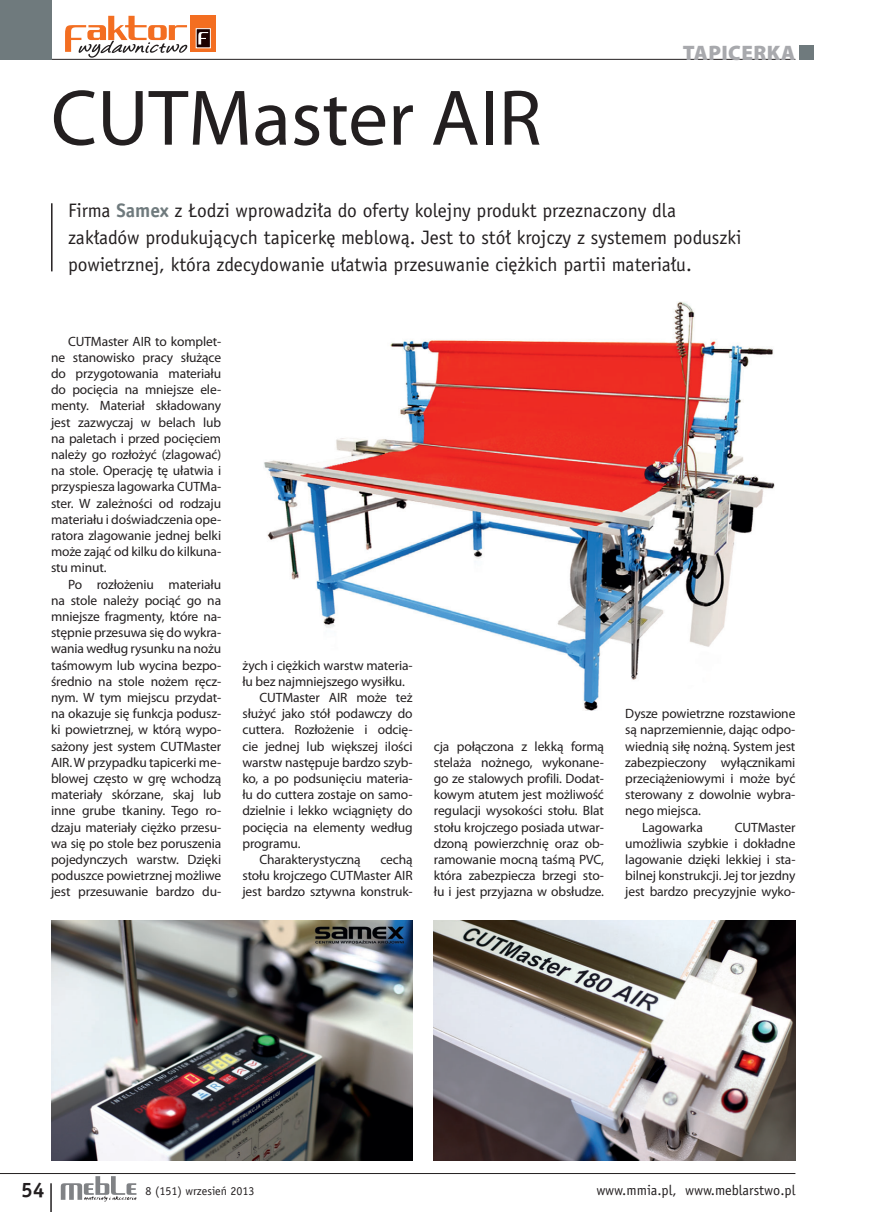
<style>
.page{position:relative;width:872px;height:1212px;background:#fff}
.page>*{position:absolute;margin:0;border:0;box-sizing:border-box;transform-origin:0 0}
.t1{font:79.5px "Myriad Pro";color:#231f20}
.t2{font:900 21px "Myriad Pro";letter-spacing:.02em;color:#a8a9ad}
.t3{font:700 21px "Officina San PL";color:#231f20}
.t4{font:19.5px/27px "Officina San PL";color:#231f20}
.t5{font:14.25px "Officina San PL";color:#231f20}
.t6{font:13.5px/16.2px "Myriad Pro";letter-spacing:-.01em;color:#231f20;text-align:justify}
.t7{font:12px "Officina San PL";color:#231f20}
.s1{font-weight:700;color:#6f7a7d}
</style>
<div class="page">
<hr style="left:51px;top:59px;width:744px;height:1px;background:#231f20">
<hr style="left:50px;top:1183px;width:2px;height:29px;background:#231f20">
<svg style="left:61px;top:1176px;width:75px;height:25px"></svg>
<hr style="left:0;top:1173px;width:795px;height:1px;background:#231f20">
<svg style="left:65px;top:16px;width:122px;height:42px"></svg>
<div style="left:191px;top:16px;width:25px;height:36px;background:#f36e21"></div>
<svg style="left:196px;top:28px;width:14px;height:20px"></svg>
<svg style="left:198px;top:32px;width:10px;height:12px"></svg>
<div style="left:0;top:0;width:51px;height:60px;background:#6f7a7d"></div>
<div style="left:799px;top:45px;width:14px;height:15px;background:#6f7a7d"></div>
<hr style="left:51px;top:203px;width:2px;height:68px;background:#231f20">
<img style="left:264px;top:301px;width:510px;height:409px">
<img style="left:51px;top:920px;width:361px;height:241px">
<img style="left:434px;top:920px;width:361px;height:241px">
<h1 class="t1" style="left:51px;top:88px;width:492px">CUTMaster AIR</h1>
<h2 class="t2" style="left:683px;top:45px;width:114px">TAPICERKA</h2>
<p class="t4" style="left:68px;top:199px;width:675px">Firma <span class="s1">Samex</span> z Łodzi wprowadziła do oferty kolejny produkt przeznaczony dla zakładów produkujących tapicerkę meblową. Jest to stół krojczy z systemem poduszki powietrznej, która zdecydowanie ułatwia przesuwanie ciężkich partii materiału.</p>
<p class="t6" style="left:51px;top:334px;width:172px;text-indent:17px">CUTMaster AIR to komplet&shy;ne stanowisko pracy służące do przygotowania materiału do pocięcia na mniejsze ele&shy;menty. Materiał składowany jest zazwyczaj w belach lub na paletach i przed pocięciem należy go rozłożyć (zlagować) na stole. Operację tę ułatwia i przyspiesza lagowarka CUTMa&shy;ster. W zależności od rodzaju materiału i doświadczenia ope&shy;ratora zlagowanie jednej belki może zająć od kilku do kilkuna&shy;stu minut.</p>
<p class="t6" style="left:51px;top:577px;width:172px;text-indent:17px">Po rozłożeniu materiału na stole należy pociąć go na mniejsze fragmenty, które na&shy;stępnie przesuwa się do wykra&shy;wania według rysunku na nożu taśmowym lub wycina bezpo&shy;średnio na stole nożem ręcz&shy;nym. W tym miejscu przydat&shy;na okazuje się funkcja podusz&shy;ki powietrznej, w którą wypo&shy;sażony jest system CUTMaster AIR. W przypadku tapicerki me&shy;blowej często w grę wchodzą materiały skórzane, skaj lub inne grube tkaniny. Tego ro&shy;dzaju materiały ciężko przesu&shy;wa się po stole bez poruszenia pojedynczych warstw. Dzięki poduszce powietrznej możliwe jest przesuwanie bardzo du-</p>
<p class="t6" style="left:242px;top:658px;width:172px">żych i ciężkich warstw materia-</p>
<p class="t6" style="left:242px;top:674px;width:164px">łu bez najmniejszego wysiłku.</p>
<p class="t6" style="left:259px;top:690px;width:155px">CUTMaster AIR może też</p>
<p class="t6" style="left:242px;top:707px;width:172px">służyć jako stół podawczy do</p>
<p class="t6" style="left:242px;top:723px;width:172px">cuttera. Rozłożenie i odcię-</p>
<p class="t6" style="left:242px;top:739px;width:172px">cie jednej lub większej ilości</p>
<p class="t6" style="left:242px;top:755px;width:172px">warstw następuje bardzo szyb-</p>
<p class="t6" style="left:242px;top:771px;width:172px">ko, a po podsunięciu materia-</p>
<p class="t6" style="left:242px;top:788px;width:172px">łu do cuttera zostaje on samo-</p>
<p class="t6" style="left:242px;top:804px;width:172px">dzielnie i lekko wciągnięty do</p>
<p class="t6" style="left:242px;top:820px;width:172px">pocięcia na elementy według</p>
<p class="t6" style="left:242px;top:836px;width:60px">programu.</p>
<p class="t6" style="left:259px;top:852px;width:103px">Charakterystyczną</p>
<p class="t6" style="left:242px;top:852px;width:172px;text-indent:138px">cechą stołu krojczego CUTMaster AIR jest bardzo sztywna konstruk-</p>
<p class="t6" style="left:434px;top:739px;width:172px">cja połączona z lekką formą stelaża nożnego, wykonane&shy;go ze stalowych profili. Dodat&shy;kowym atutem jest możliwość regulacji wysokości stołu. Blat stołu krojczego posiada utwar&shy;dzoną powierzchnię oraz ob&shy;ramowanie mocną taśmą PVC, która zabezpiecza brzegi sto&shy;łu i jest przyjazna w obsłudze.</p>
<p class="t6" style="left:625px;top:707px;width:172px">Dysze powietrzne rozstawione</p>
<p class="t6" style="left:625px;top:723px;width:172px">są naprzemiennie, dając odpo-</p>
<p class="t6" style="left:625px;top:739px;width:172px">wiednią siłę nożną. System jest</p>
<p class="t6" style="left:625px;top:755px;width:172px">zabezpieczony wyłącznikami</p>
<p class="t6" style="left:625px;top:771px;width:172px">przeciążeniowymi i może być</p>
<p class="t6" style="left:625px;top:788px;width:172px">sterowany z dowolnie wybra-</p>
<p class="t6" style="left:625px;top:804px;width:77px">nego miejsca.</p>
<p class="t6" style="left:642px;top:820px;width:62px">Lagowarka</p>
<p class="t6" style="left:625px;top:820px;width:172px;text-indent:110px">CUTMaster umożliwia szybkie i dokładne lagowanie dzięki lekkiej i sta&shy;bilnej konstrukcji. Jej tor jezdny jest bardzo precyzyjnie wyko-</p>
<h2 class="t3" style="left:21px;top:1182px;width:25px">54</h2>
<p class="t7" style="left:146px;top:1186px;width:110px">8 (151) wrzesień 2013</p>
<p class="t5" style="left:596px;top:1184px;width:201px">www.mmia.pl, www.meblarstwo.pl</p>
</div>
